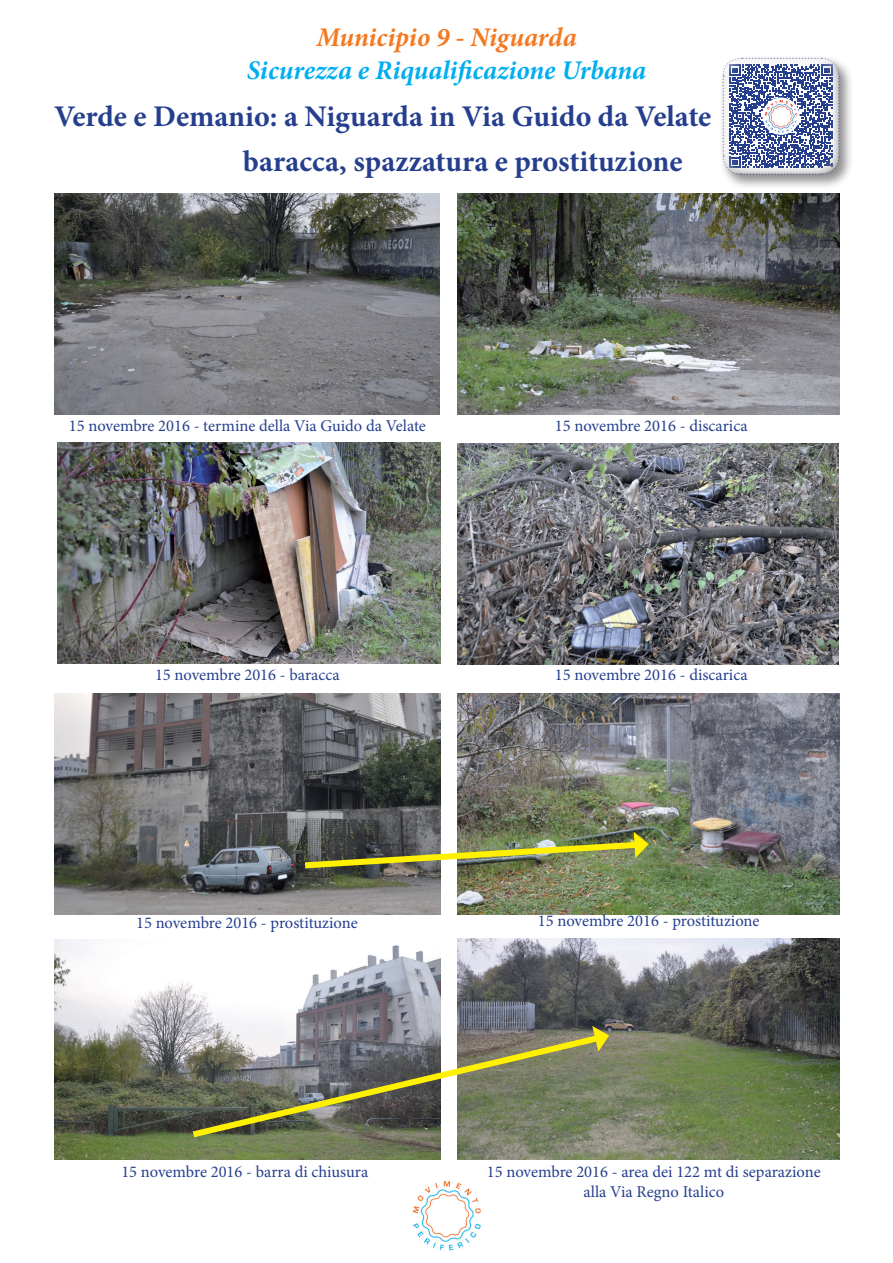
<style>
.page{position:relative;width:893px;height:1263px;background:#fff}
.page>*{position:absolute;margin:0;border:0;box-sizing:border-box;transform-origin:0 0}
.t1{font:700 30px/45px "Minion Pro";color:#253f8e}
.t2{font:italic 700 27px "Minion Pro";letter-spacing:-.005em;color:#00aeef}
.t3{font:italic 700 27px "Minion Pro";letter-spacing:-.005em;color:#f47921}
.t4{font:16.5px/19.8px "Minion Pro";color:#253f8e;text-align:center}
</style>
<div class="page">
<div style="left:719px;top:55px;width:135px;height:135px;background:#231f20;opacity:.5"></div>
<div style="left:719px;top:54px;width:124px;height:124px;background:#253f8e;opacity:.75"></div>
<img style="left:412px;top:1181px;width:69px;height:70px">
<img style="left:764px;top:99px;width:34px;height:35px;border-radius:17px">
<div style="left:762px;top:98px;width:38px;height:37px;border:2px solid #fff;border-radius:50%"></div>
<img style="left:458px;top:939px;width:381px;height:221px">
<img style="left:54px;top:193px;width:386px;height:222px">
<img style="left:54px;top:940px;width:386px;height:220px">
<img style="left:458px;top:443px;width:381px;height:221px">
<img style="left:458px;top:193px;width:381px;height:222px">
<img style="left:58px;top:442px;width:383px;height:221px">
<img style="left:458px;top:693px;width:381px;height:221px">
<img style="left:54px;top:693px;width:386px;height:221px">
<img style="left:299px;top:832px;width:350px;height:40px">
<svg style="left:186px;top:1030px;width:422px;height:111px;background:#7f8069"></svg>
<svg style="left:592px;top:1026px;width:17px;height:25px"></svg>
<h2 class="t3" style="left:316px;top:18px;width:262px">Municipio 9 - Niguarda</h2>
<h2 class="t2" style="left:247px;top:51px;width:401px">Sicurezza e Riqualificazione Urbana</h2>
<h1 class="t1" style="left:243px;top:94px;width:470px;text-indent:-189px">Verde e Demanio: a Niguarda in Via Guido da Velate baracca, spazzatura e prostituzione</h1>
<p class="t4" style="left:69px;top:416px;width:359px">15 novembre 2016 - termine della Via Guido da Velate</p>
<p class="t4" style="left:555px;top:416px;width:194px">15 novembre 2016 - discarica</p>
<p class="t4" style="left:155px;top:664px;width:186px">15 novembre 2016 - baracca</p>
<p class="t4" style="left:555px;top:664px;width:194px">15 novembre 2016 - discarica</p>
<p class="t4" style="left:136px;top:913px;width:223px">15 novembre 2016 - prostituzione</p>
<p class="t4" style="left:538px;top:911px;width:223px">15 novembre 2016 - prostituzione</p>
<p class="t4" style="left:121px;top:1162px;width:248px">15 novembre 2016 - barra di chiusura</p>
<p class="t4" style="left:487px;top:1162px;width:335px">15 novembre 2016 - area dei 122 mt di separazione alla Via Regno Italico</p>
</div>
